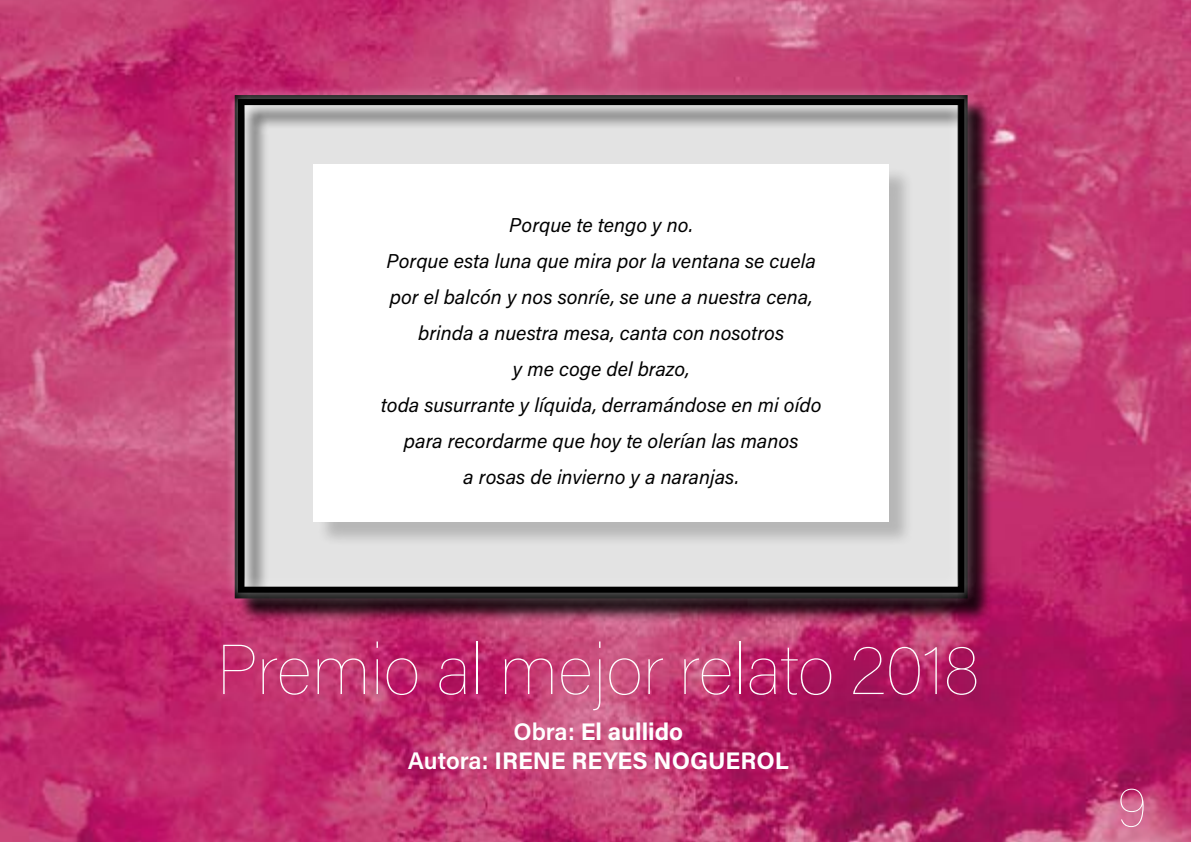
<style>
.page{position:relative;width:1191px;height:842px;background:#fff}
.page>*{position:absolute;margin:0;border:0;box-sizing:border-box;transform-origin:0 0}
.t1{font:100 70px "Acumin Pro";letter-spacing:-.01em;color:#fff}
.t2{font:100 56px "Acumin Pro";color:#fff}
.t3{font:700 24px/28.8px "Acumin Pro";color:#fff;text-align:center}
.t4{font:italic 20px/36px "Acumin Pro";color:#000;text-align:center}
.s1{font-weight:600}
</style>
<div class="page">
<img style="left:0;top:0;width:1191px;height:842px">
<div style="left:241px;top:102px;width:748px;height:514px;background:#000;opacity:.75"></div>
<div style="left:225px;top:86px;width:752px;height:520px;background:#fff;opacity:.75"></div>
<div style="left:238px;top:99px;width:726px;height:494px;border:6px solid #000"></div>
<p class="t4" style="left:381px;top:206px;width:442px">Porque te tengo y no.<br>Porque esta luna que mira por la ventana se cuela por el balcón y nos sonríe, se une a nuestra cena, brinda a nuestra mesa, canta con nosotros<br>y me coge del brazo,<br>toda susurrante y líquida, derramándose en mi oído para recordarme que hoy te olerían las manos<br>a rosas de invierno y a naranjas.</p>
<h1 class="t1" style="left:217px;top:622px;width:765px">Premio al mejor relato 2018</h1>
<p class="t3" style="left:408px;top:716px;width:382px"><span class="s1">Obra:</span> El aullido<br><span class="s1">Autora:</span> IRENE REYES NOGUEROL</p>
<h2 class="t2" style="left:1117px;top:769px;width:31px">9</h2>
</div>
